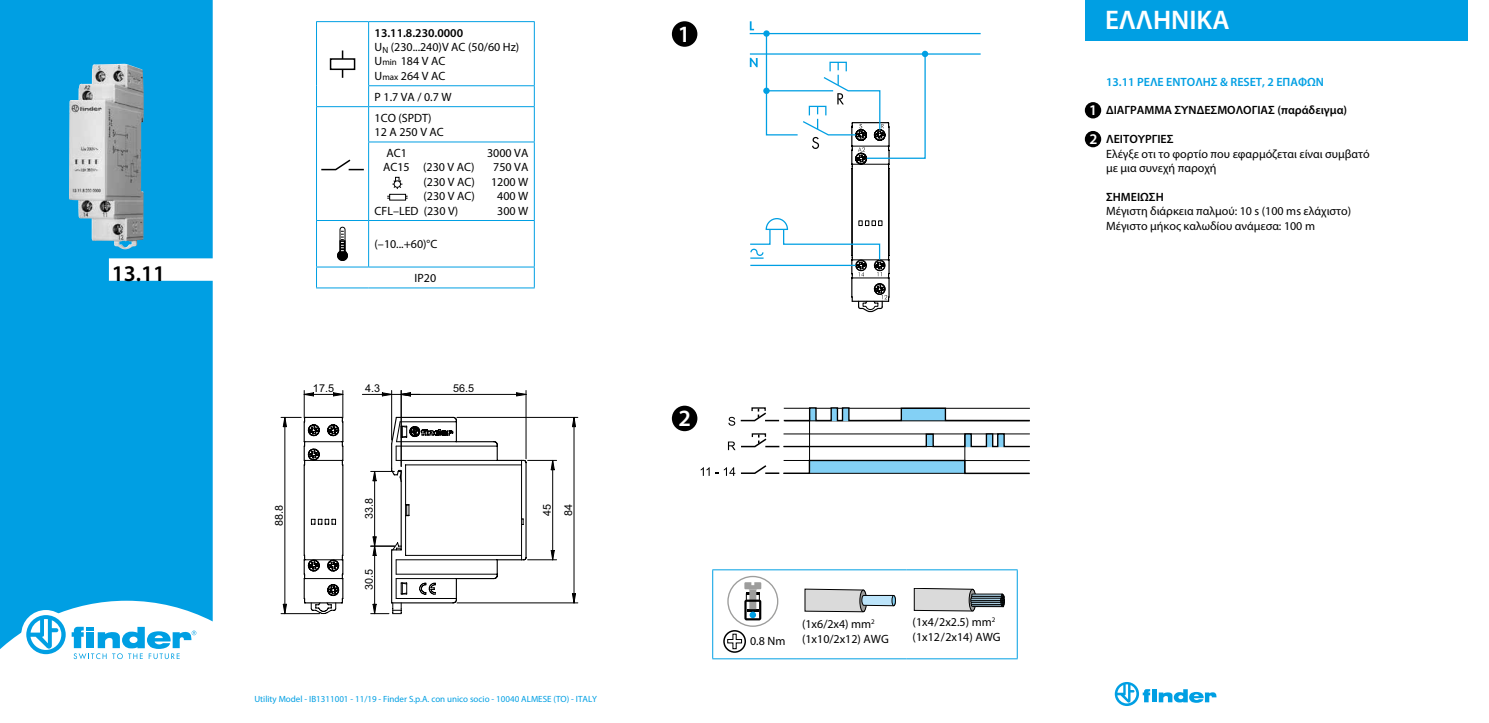
<style>
.page{position:relative;width:1489px;height:723px;background:#fff}
.page>*{position:absolute;margin:0;border:0;box-sizing:border-box;transform-origin:0 0}
.t1{font:600 27px "Myriad Pro";color:#fff}
.t2{font:600 23.4px "Myriad Pro";color:#fff}
.t3{font:600 22.5px "Myriad Pro";color:#000}
.t4{font:600 14.85px/28.8px "Myriad Pro";color:#fff}
.t5{font:12px/14.4px "Myriad Pro";color:#000}
.t6{font:600 12px "Myriad Pro";color:#000}
.t7{font:600 12px "Myriad Pro";color:#009fe3}
.t8{font:10.8px/21.1px "Arial";letter-spacing:.005em;color:#000}
.t9{font:9px "Myriad Pro";color:#009fe3}
.s1{font-weight:600}
.s2{font-size:9px}
</style>
<div class="page">
<svg style="left:1114px;top:682px;width:102px;height:24px"></svg>
<div style="left:0;top:0;width:213px;height:649px;background:#009fe3"></div>
<div style="left:21px;top:610px;width:49px;height:49px;background:#fff;border-radius:50%"></div>
<svg style="left:26px;top:615px;width:40px;height:39px"></svg>
<svg style="left:72px;top:627px;width:124px;height:32px"></svg>
<img style="left:69px;top:64px;width:75px;height:185px">
<hr style="left:457px;top:417px;width:121px;height:1px;background:#000">
<hr style="left:457px;top:602px;width:121px;height:1px;background:#000">
<svg style="left:572px;top:417px;width:3px;height:10px"></svg>
<svg style="left:572px;top:593px;width:3px;height:10px"></svg>
<hr style="left:573px;top:417px;width:1px;height:186px;background:#000">
<svg style="left:281px;top:390px;width:275px;height:224px"></svg>
<hr style="left:749px;top:33px;width:231px;height:1px;background:#009fe3">
<hr style="left:749px;top:53px;width:231px;height:2px;background:#009fe3">
<div style="left:921px;top:51px;width:7px;height:6px;background:#009fe3;border-radius:50%"></div>
<svg style="left:749px;top:21px;width:177px;height:291px"></svg>
<hr style="left:809px;top:416px;width:1px;height:55px;background:#000">
<svg style="left:700px;top:467px;width:9px;height:9px"></svg>
<svg style="left:715px;top:432px;width:314px;height:44px"></svg>
<svg style="left:728px;top:407px;width:301px;height:19px"></svg>
<hr style="left:712px;top:569px;width:84px;height:1px;background:#009fe3">
<hr style="left:712px;top:570px;width:1px;height:88px;background:#009fe3">
<hr style="left:796px;top:569px;width:110px;height:1px;background:#009fe3">
<hr style="left:906px;top:569px;width:111px;height:1px;background:#009fe3">
<hr style="left:1016px;top:570px;width:1px;height:88px;background:#009fe3">
<hr style="left:712px;top:658px;width:84px;height:1px;background:#009fe3">
<hr style="left:796px;top:658px;width:110px;height:1px;background:#009fe3">
<hr style="left:906px;top:658px;width:111px;height:1px;background:#009fe3">
<div style="left:727px;top:576px;width:51px;height:51px;border:1px solid #9d9d9c;border-radius:50%"></div>
<svg style="left:744px;top:582px;width:17px;height:38px"></svg>
<div style="left:723px;top:630px;width:23px;height:23px;border:2px solid #000;border-radius:50%"></div>
<svg style="left:727px;top:633px;width:15px;height:16px"></svg>
<svg style="left:804px;top:589px;width:91px;height:23px"></svg>
<div style="left:891px;top:595px;width:4px;height:11px;border:1px solid #000;border-radius:50%"></div>
<svg style="left:913px;top:588px;width:91px;height:23px;background:#adb0b2"></svg>
<hr style="left:316px;top:21px;width:52px;height:1px;background:#009fe3">
<hr style="left:316px;top:22px;width:1px;height:64px;background:#009fe3">
<hr style="left:368px;top:21px;width:166px;height:1px;background:#009fe3">
<hr style="left:368px;top:22px;width:1px;height:63px;background:#009fe3">
<hr style="left:534px;top:22px;width:1px;height:63px;background:#009fe3">
<svg style="left:316px;top:86px;width:1px;height:20px"></svg>
<hr style="left:368px;top:85px;width:166px;height:1px;background:#009fe3">
<svg style="left:368px;top:86px;width:1px;height:20px"></svg>
<svg style="left:534px;top:86px;width:1px;height:20px"></svg>
<hr style="left:316px;top:106px;width:52px;height:1px;background:#009fe3">
<hr style="left:316px;top:107px;width:1px;height:35px;background:#009fe3">
<hr style="left:368px;top:106px;width:166px;height:1px;background:#009fe3">
<hr style="left:368px;top:107px;width:1px;height:35px;background:#009fe3">
<hr style="left:534px;top:107px;width:1px;height:35px;background:#009fe3">
<hr style="left:316px;top:142px;width:1px;height:78px;background:#009fe3">
<hr style="left:368px;top:142px;width:166px;height:1px;background:#009fe3">
<hr style="left:368px;top:142px;width:1px;height:78px;background:#009fe3">
<hr style="left:534px;top:142px;width:1px;height:78px;background:#009fe3">
<hr style="left:316px;top:220px;width:52px;height:1px;background:#009fe3">
<hr style="left:316px;top:221px;width:1px;height:46px;background:#009fe3">
<hr style="left:368px;top:220px;width:166px;height:1px;background:#009fe3">
<hr style="left:368px;top:221px;width:1px;height:46px;background:#009fe3">
<hr style="left:534px;top:221px;width:1px;height:46px;background:#009fe3">
<hr style="left:316px;top:267px;width:52px;height:1px;background:#009fe3">
<svg style="left:316px;top:267px;width:1px;height:21px"></svg>
<hr style="left:368px;top:267px;width:166px;height:1px;background:#009fe3">
<svg style="left:534px;top:267px;width:1px;height:21px"></svg>
<hr style="left:316px;top:288px;width:52px;height:1px;background:#009fe3">
<hr style="left:368px;top:288px;width:166px;height:1px;background:#009fe3">
<svg style="left:342px;top:50px;width:1px;height:28px"></svg>
<div style="left:330px;top:59px;width:24px;height:10px;background:#fff"></div>
<div style="left:330px;top:58px;width:25px;height:12px;border:2px solid #000"></div>
<svg style="left:321px;top:159px;width:43px;height:12px"></svg>
<svg style="left:337px;top:227px;width:11px;height:34px"></svg>
<svg style="left:392px;top:177px;width:10px;height:12px"></svg>
<div style="left:394px;top:180px;width:7px;height:8px;border:1px solid #000;border-radius:50%"></div>
<div style="left:389px;top:194px;width:17px;height:6px;border:1px solid #000"></div>
<div style="left:672px;top:21px;width:25px;height:26px;background:#000;border-radius:50%"></div>
<div style="left:672px;top:406px;width:25px;height:25px;background:#000;border-radius:50%"></div>
<div style="left:1084px;top:102px;width:17px;height:16px;background:#000;border-radius:50%"></div>
<div style="left:1084px;top:131px;width:17px;height:16px;background:#000;border-radius:50%"></div>
<div style="left:1084px;top:0;width:383px;height:40px;background:#009fe3"></div>
<h3 class="t3" style="left:112px;top:259px;width:55px">13.11</h3>
<p class="t5" style="left:374px;top:25px;width:146px"><span class="s1">13.11.8.230.0000<br></span>U<sub>N</sub> (230...240)V AC (50/60 Hz)<br>U<span class="s2">min</span> 184 V AC<br>U<span class="s2">max</span> 264 V AC</p>
<p class="t5" style="left:374px;top:86px;width:79px;line-height:20.9px">P 1.7 VA / 0.7 W<br>1CO (SPDT)</p>
<p class="t5" style="left:386px;top:121px;width:59px;line-height:20.9px;text-indent:-12px">12 A 250 V AC<br>AC1</p>
<p class="t5" style="left:487px;top:145px;width:43px">3000 VA</p>
<p class="t5" style="left:383px;top:160px;width:93px">AC15 (230 V AC)</p>
<p class="t5" style="left:493px;top:160px;width:37px">750 VA</p>
<p class="t5" style="left:423px;top:174px;width:53px">(230 V AC)</p>
<p class="t5" style="left:491px;top:174px;width:39px">1200 W</p>
<p class="t5" style="left:423px;top:189px;width:53px">(230 V AC)</p>
<p class="t5" style="left:497px;top:189px;width:33px">400 W</p>
<p class="t5" style="left:374px;top:203px;width:85px">CFL–LED (230 V)</p>
<p class="t5" style="left:497px;top:203px;width:33px">300 W</p>
<p class="t5" style="left:374px;top:237px;width:64px">(–10...+60)°C</p>
<p class="t5" style="left:414px;top:271px;width:23px">IP20</p>
<p class="t8" style="left:313px;top:378px;width:23px">17.5</p>
<p class="t8" style="left:365px;top:378px;width:17px">4.3</p>
<p class="t8" style="left:453px;top:378px;width:23px">56.5</p>
<p class="t8" style="left:268px;top:526px;width:22px;rotate:-90deg">88.8</p>
<p class="t8" style="left:358px;top:519px;width:23px;rotate:-90deg">33.8</p>
<p class="t8" style="left:358px;top:590px;width:23px;rotate:-90deg">30.5</p>
<p class="t8" style="left:536px;top:516px;width:14px;rotate:-90deg">45<br>84</p>
<p class="t9" style="left:254px;top:693px;width:344px">Utility Model - IB1311001 - 11/19 - Finder S.p.A. con unico socio - 10040 ALMESE (TO) - ITALY</p>
<h2 class="t2" style="left:678px;top:19px;width:14px">1</h2>
<h2 class="t2" style="left:678px;top:403px;width:14px">2</h2>
<p class="t5" style="left:750px;top:634px;width:37px">0.8 Nm</p>
<p class="t5" style="left:802px;top:617px;width:88px">(1x6/2x4) mm<sup>2 </sup>(1x10/2x12) AWG</p>
<p class="t5" style="left:912px;top:615px;width:89px">(1x4/2x2.5) mm<sup>2 </sup>(1x12/2x14) AWG</p>
<h1 class="t1" style="left:1104px;top:3px;width:126px">ΕΛΛΗΝΙΚΑ</h1>
<p class="t4" style="left:1088px;top:95px;width:10px">1<br>2</p>
<p class="t7" style="left:1106px;top:74px;width:219px">13.11 ΡΕΛΕ ΕΝΤΟΛΗΣ &amp; RESET, 2 ΕΠΑΦΩΝ</p>
<p class="t6" style="left:1106px;top:103px;width:242px">ΔΙΑΓΡΑΜΜΑ ΣΥΝΔΕΣΜΟΛΟΓΙΑΣ (παράδειγμα)</p>
<p class="t6" style="left:1106px;top:131px;width:69px">ΛΕΙΤΟΥΡΓΙΕΣ</p>
<p class="t5" style="left:1106px;top:146px;width:265px">Ελέγξε οτι το φορτίο που εφαρμόζεται είναι συμβατό με μια συνεχή παροχή</p>
<p class="t6" style="left:1106px;top:189px;width:59px">ΣΗΜΕΙΩΣΗ</p>
<p class="t5" style="left:1106px;top:204px;width:246px">Μέγιστη διάρκεια παλμού: 10 s (100 ms ελάχιστο)<br>Μέγιστο μήκος καλωδίου ανάμεσα: 100 m</p>
</div>
